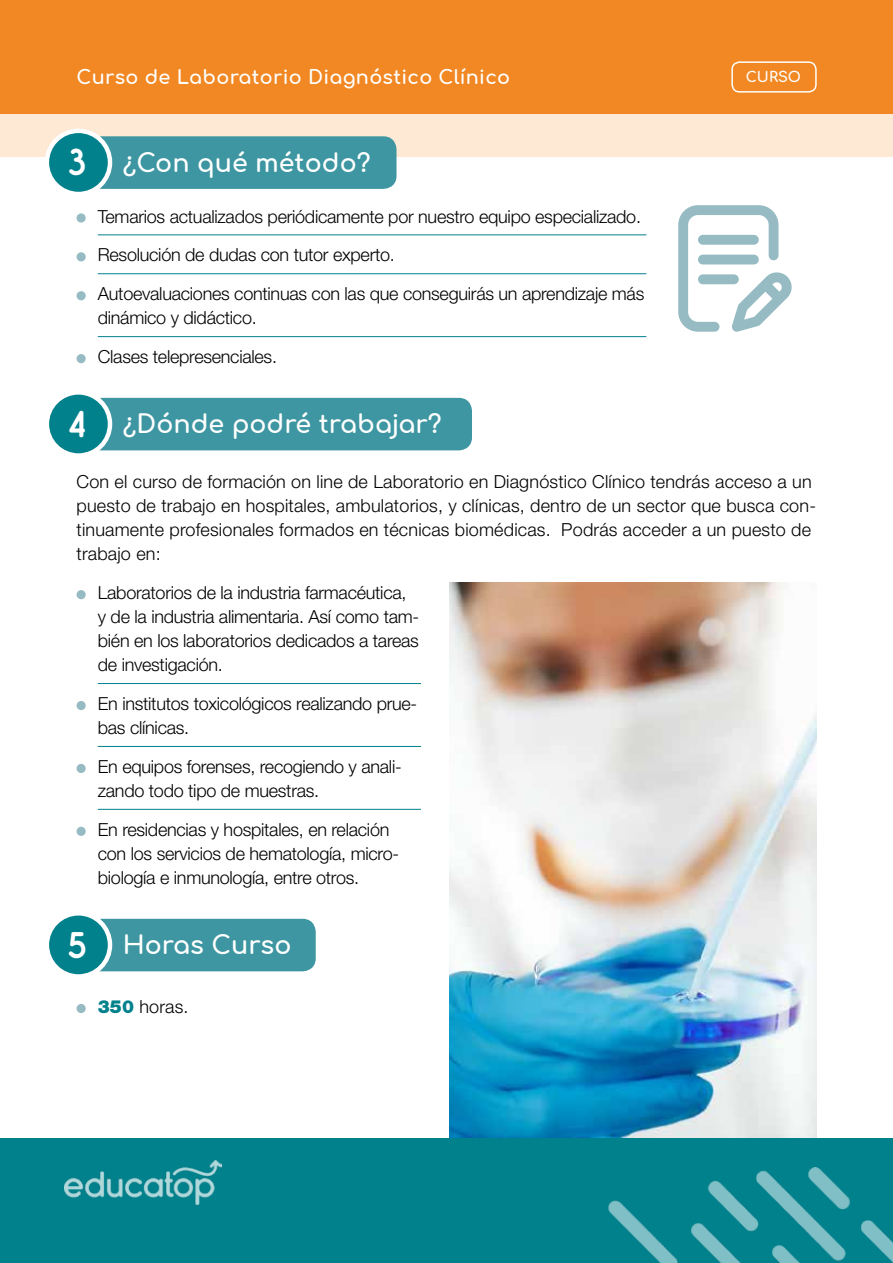
<style>
.page{position:relative;width:893px;height:1263px;background:#fff}
.page>*{position:absolute;margin:0;border:0;box-sizing:border-box;transform-origin:0 0}
.t1{font:700 25.35px "Comfortaa";color:#fff}
.t2{font:700 19.2px "Comfortaa";letter-spacing:.015em;color:#fff}
.t3{font:300 18px/24px "Helvetica Neue";letter-spacing:-.015em;color:#000}
.t4{font:300 18px/24px "Helvetica Neue";letter-spacing:.01em;color:#000}
.t5{font:700 14.25px "Comfortaa";color:#fff}
.s1{font-family:"Rimouski Sb";font-weight:400;font-size:35.4px}
.s2{font-weight:900;color:#00818c}
</style>
<div class="page">
<img style="left:450px;top:583px;width:366px;height:555px">
<div style="left:0;top:43px;width:893px;height:114px;background:#fee9d5"></div>
<div style="left:0;top:1138px;width:893px;height:125px;background:#00818c"></div>
<img style="left:608px;top:1167px;width:285px;height:96px">
<img style="left:64px;top:1160px;width:158px;height:46px">
<hr style="left:98px;top:683px;width:323px;height:1px;background:#00818c">
<hr style="left:98px;top:746px;width:323px;height:1px;background:#00818c">
<hr style="left:98px;top:809px;width:323px;height:1px;background:#00818c">
<div style="left:77px;top:590px;width:9px;height:9px;background:#96bbc3;border-radius:50%"></div>
<div style="left:77px;top:701px;width:9px;height:9px;background:#96bbc3;border-radius:50%"></div>
<div style="left:77px;top:764px;width:9px;height:9px;background:#96bbc3;border-radius:50%"></div>
<div style="left:77px;top:827px;width:9px;height:9px;background:#96bbc3;border-radius:50%"></div>
<div style="left:77px;top:1004px;width:9px;height:9px;background:#96bbc3;border-radius:50%"></div>
<div style="left:88px;top:398px;width:384px;height:52px;background:#3d96a1;border-radius:13px"></div>
<div style="left:47px;top:392px;width:63px;height:63px;background:#00818c;border-radius:50%"></div>
<div style="left:45px;top:390px;width:67px;height:68px;border:4px solid #fff;border-radius:50%"></div>
<div style="left:88px;top:919px;width:228px;height:52px;background:#3d96a1;border-radius:13px"></div>
<div style="left:47px;top:913px;width:63px;height:63px;background:#00818c;border-radius:50%"></div>
<div style="left:45px;top:911px;width:67px;height:68px;border:4px solid #fff;border-radius:50%"></div>
<div style="left:0;top:0;width:893px;height:113px;background:#f18823"></div>
<div style="left:731px;top:61px;width:86px;height:32px;border:2px solid #fff;border-radius:7px"></div>
<hr style="left:98px;top:234px;width:548px;height:1px;background:#00818c">
<hr style="left:98px;top:273px;width:548px;height:1px;background:#00818c">
<hr style="left:98px;top:336px;width:548px;height:1px;background:#00818c">
<div style="left:77px;top:213px;width:9px;height:10px;background:#96bbc3;border-radius:50%"></div>
<div style="left:77px;top:252px;width:9px;height:9px;background:#96bbc3;border-radius:50%"></div>
<div style="left:77px;top:291px;width:9px;height:9px;background:#96bbc3;border-radius:50%"></div>
<div style="left:77px;top:354px;width:9px;height:9px;background:#96bbc3;border-radius:50%"></div>
<div style="left:88px;top:136px;width:308px;height:53px;background:#3d96a1;border-radius:13px"></div>
<div style="left:47px;top:131px;width:63px;height:63px;background:#00818c;border-radius:50%"></div>
<div style="left:45px;top:129px;width:67px;height:67px;border:4px solid #fff;border-radius:50%"></div>
<svg style="left:678px;top:205px;width:114px;height:127px"></svg>
<div style="left:698px;top:235px;width:61px;height:10px;background:#96bbc3;border-radius:5px"></div>
<p class="t2" style="left:77px;top:59px;width:435px">Curso de Laboratorio Diagnóstico Clínico</p>
<p class="t5" style="left:746px;top:64px;width:57px">CURSO</p>
<h1 class="t1" style="left:68px;top:139px;width:304px"><span class="s1">3</span> ¿Con qué método?</h1>
<p class="t3" style="left:98px;top:196px;width:548px;line-height:38.8px">Temarios actualizados periódicamente por nuestro equipo especializado.<br>Resolución de dudas con tutor experto.<br>Autoevaluaciones continuas con las que conseguirás un aprendizaje más</p>
<p class="t3" style="left:98px;top:298px;width:181px;line-height:38.8px">dinámico y didáctico.<br>Clases telepresenciales.</p>
<h1 class="t1" style="left:69px;top:401px;width:374px"><span class="s1">4</span> ¿Dónde podré trabajar?</h1>
<p class="t4" style="left:77px;top:469px;width:741px">Con el curso de formación on line de Laboratorio en Diagnóstico Clínico tendrás acceso a un puesto de trabajo en hospitales, ambulatorios, y clínicas, dentro de un sector que busca con&shy;tinuamente profesionales formados en técnicas biomédicas. Podrás acceder a un puesto de trabajo en:</p>
<p class="t3" style="left:98px;top:580px;width:323px">Laboratorios de la industria farmacéutica, y de la industria alimentaria. Así como tam&shy;bién en los laboratorios dedicados a tareas de investigación.</p>
<p class="t3" style="left:98px;top:691px;width:321px">En institutos toxicológicos realizando prue&shy;bas clínicas.</p>
<p class="t3" style="left:98px;top:754px;width:305px">En equipos forenses, recogiendo y anali&shy;zando todo tipo de muestras.</p>
<p class="t3" style="left:98px;top:817px;width:303px">En residencias y hospitales, en relación con los servicios de hematología, micro&shy;biología e inmunología, entre otros.</p>
<h1 class="t1" style="left:68px;top:922px;width:225px"><span class="s1">5</span> Horas Curso</h1>
<p class="t3" style="left:98px;top:994px;width:92px"><span class="s2">350</span> horas.</p>
</div>
